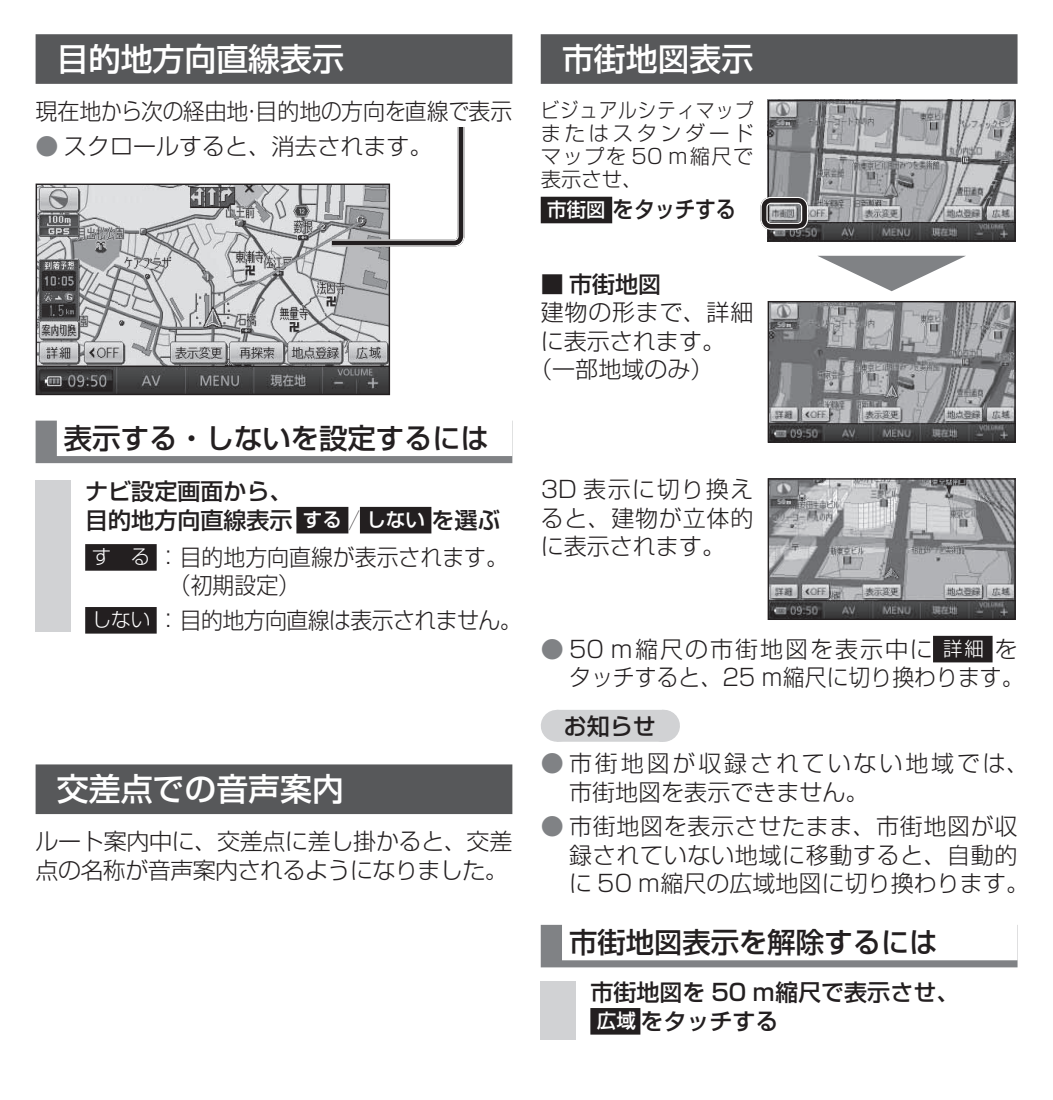
<style>
.page{position:relative;width:1053px;height:1100px;background:#fff}
.page>*{position:absolute;margin:0;border:0;box-sizing:border-box;transform-origin:0 0}
.t1{font:32px "Shin Go Pro Medium 90 msp RKSJ H";color:#fff}
.t2{font:28.25px "Shin Go Pro Medium 90 msp RKSJ H";color:#231f20}
.t3{font:23px/28.2px "Shin Go Pro Light 90 msp RKSJ H";color:#231f20;text-align:justify}
.t4{font:23px/28.2px "Shin Go Pro Medium 90 msp RKSJ H";color:#231f20}
.t5{font:23px/28.2px "Shin Go Pro Light 90 msp RKSJ H";letter-spacing:-.025em;color:#231f20}
.t6{font:23px/28.2px "Shin Go Pro Light 90 msp RKSJ H";letter-spacing:.025em;color:#231f20}
.t7{font:23px/28.2px "Shin Go Pro Light 90 msp RKSJ H";letter-spacing:.125em;color:#231f20}
.t8{font:23px "Shin Go Pro Light 90 msp RKSJ H";color:#231f20;scale:.95 1}
.t9{font:23px "Shin Go Pro Medium 90 msp RKSJ H";color:#231f20;scale:.95 1}
.t10{font:23px "Shin Go Pro Light 90 msp RKSJ H";letter-spacing:.035em;color:#231f20}
.t11{font:20.25px/23px "Shin Go Pro Light 90 msp RKSJ H";letter-spacing:.06em;color:#231f20;text-align:justify;scale:.9 1}
.s1{color:#808285}
.s2{font-size:19.5px;color:#fff}
</style>
<div class="page">
<div style="left:540px;top:34px;width:477px;height:50px;background:#57585a"></div>
<div style="left:933px;top:636px;width:59px;height:26px;background:#231f20"></div>
<div style="left:556px;top:710px;width:107px;height:31px;background:#d1d2d4"></div>
<hr style="left:663px;top:710px;width:1px;height:31px;background:#d1d2d4">
<div style="left:540px;top:924px;width:477px;height:43px;background:#808285"></div>
<div style="left:562px;top:921px;width:455px;height:39px;background:#fff"></div>
<div style="left:540px;top:197px;width:72px;height:26px;background:#231f20"></div>
<img style="left:769px;top:102px;width:244px;height:138px">
<div style="left:767px;top:100px;width:248px;height:142px;border:1px solid #231f20"></div>
<svg style="left:818px;top:256px;width:148px;height:35px"></svg>
<svg style="left:760px;top:196px;width:48px;height:34px;background:#7f7e7f"></svg>
<img style="left:769px;top:303px;width:244px;height:138px">
<div style="left:767px;top:301px;width:248px;height:142px;border:1px solid #231f20"></div>
<img style="left:769px;top:480px;width:244px;height:138px">
<div style="left:767px;top:478px;width:248px;height:142px;border:1px solid #231f20"></div>
<div style="left:540px;top:981px;width:36px;height:58px;background:#d1d2d4"></div>
<div style="left:590px;top:1008px;width:50px;height:26px;background:#231f20"></div>
<div style="left:36px;top:34px;width:476px;height:50px;background:#57585a"></div>
<div style="left:36px;top:420px;width:476px;height:43px;background:#808285"></div>
<div style="left:57px;top:417px;width:455px;height:39px;background:#fff"></div>
<img style="left:38px;top:185px;width:350px;height:208px">
<div style="left:36px;top:183px;width:354px;height:212px;border:1px solid #231f20"></div>
<svg style="left:325px;top:127px;width:140px;height:123px"></svg>
<div style="left:36px;top:480px;width:35px;height:151px;background:#d1d2d4"></div>
<div style="left:296px;top:507px;width:52px;height:26px;background:#231f20"></div>
<div style="left:360px;top:507px;width:71px;height:26px;background:#231f20"></div>
<div style="left:85px;top:544px;width:72px;height:26px;background:#231f20"></div>
<div style="left:85px;top:607px;width:72px;height:26px;background:#231f20"></div>
<div style="left:36px;top:764px;width:476px;height:50px;background:#57585a"></div>
<hr style="left:1052px;top:34px;width:1px;height:50px;background:#57585a">
<h1 class="t1" style="left:57px;top:47px;width:289px">目的地方向直線表示</h1>
<p class="t8" style="left:36px;top:103px;width:503px">現在地から次の経由地・目的地の方向を直線で表示</p>
<p class="t3" style="left:36px;top:135px;width:398px"><span class="s1">●</span> スクロールすると、消去されます。</p>
<p class="t2" style="left:64px;top:428px;width:427px">表示する・しないを設定するには</p>
<p class="t4" style="left:85px;top:480px;width:417px">ナビ設定画面から、<br>目的地方向直線表示 <span class="s2">する</span> ／ <span class="s2">しない</span> を選ぶ</p>
<p class="t3" style="left:169px;top:546px;width:341px;text-indent:-77px"><span class="s2">す　る</span> ： 目的地方向直線が表示されます。（初期設定）</p>
<p class="t5" style="left:92px;top:609px;width:431px"><span class="s2">しない</span> ： 目的地方向直線は表示されません。</p>
<h1 class="t1" style="left:57px;top:777px;width:289px">交差点での音声案内</h1>
<p class="t5" style="left:36px;top:830px;width:478px">ルート案内中に、交差点に差し掛かると、交差点の名称が音声案内されるようになりました。</p>
<h1 class="t1" style="left:562px;top:47px;width:193px">市街地図表示</h1>
<p class="t11" style="left:540px;top:101px;width:238px">ビジュアルシティマップまたはスタンダードマップを 50 ｍ縮尺で表示させ、</p>
<p class="t9" style="left:547px;top:201px;width:200px"><span class="s2">市街図</span> をタッチする</p>
<p class="t4" style="left:540px;top:273px;width:122px">■ 市街地図</p>
<p class="t10" style="left:540px;top:304px;width:214px">建物の形まで、詳細</p>
<p class="t3" style="left:540px;top:330px;width:186px">に表示されます。</p>
<p class="t3" style="left:529px;top:358px;width:186px">（一部地域のみ）</p>
<p class="t3" style="left:540px;top:479px;width:214px">3D 表示に切り換えると、建物が立体的に表示されます。</p>
<p class="t3" style="left:540px;top:638px;width:484px;text-align:right"><span class="s1">●</span> 50 ｍ縮尺の市街地図を表示中に <span class="s2">詳細</span> をタッチすると、25 ｍ縮尺に切り換わります。</p>
<p class="t4" style="left:540px;top:715px;width:140px">　お知らせ　</p>
<p class="t7" style="left:569px;top:752px;width:461px;text-indent:-28px"><span class="s1">●</span> 市街地図が収録されていない地域では、市街地図を表示できません。</p>
<p class="t6" style="left:569px;top:815px;width:461px;text-indent:-28px"><span class="s1">●</span> 市街地図を表示させたまま、市街地図が収録されていない地域に移動すると、自動的に 50 ｍ縮尺の広域地図に切り換わります。</p>
<p class="t2" style="left:569px;top:932px;width:370px">市街地図表示を解除するには</p>
<p class="t4" style="left:590px;top:981px;width:370px">市街地図を 50 ｍ縮尺で表示させ、<span class="s2">広域</span>をタッチする</p>
</div>
